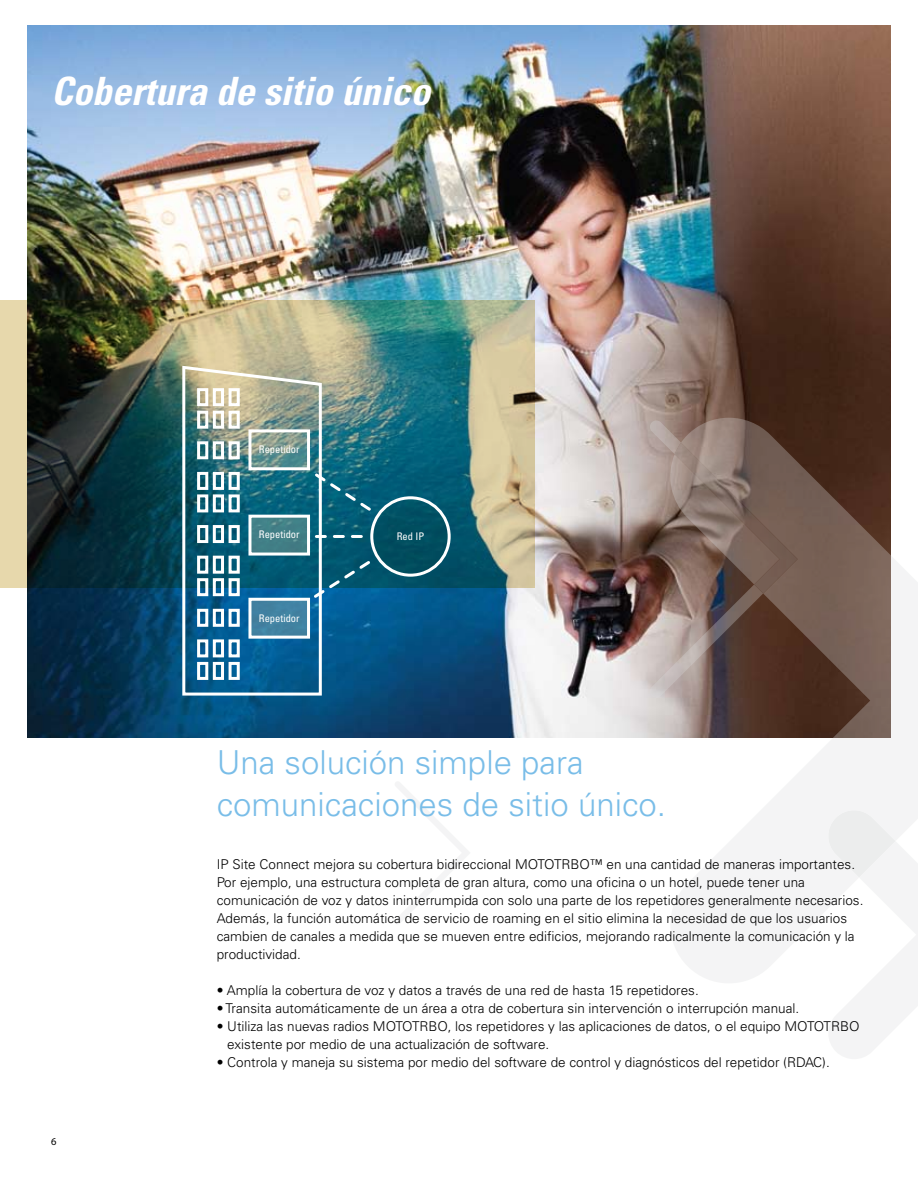
<style>
.page{position:relative;width:918px;height:1188px;background:#fff}
.page>*{position:absolute;margin:0;border:0;box-sizing:border-box;transform-origin:0 0}
.t1{font:italic 700 condensed 39px "Univers LT Std";color:#fff}
.t2{font:300 33px/42px "Univers LT Std";color:#79bde8}
.t3{font:300 13.5px/18px "Univers LT Std";color:#000}
.t4{font:condensed 10.5px "Univers LT Std";color:#fff}
.t5{font:10.5px "Myriad Pro";color:#000}
</style>
<div class="page">
<img style="left:27px;top:26px;width:864px;height:712px">
<img style="left:0;top:300px;width:535px;height:288px">
<svg style="left:372px;top:498px;width:77px;height:77px;background:#0d5667"></svg>
<div style="left:370px;top:496px;width:81px;height:81px;border:3px solid #fff;border-radius:50%"></div>
<svg style="left:323px;top:535px;width:40px;height:3px"></svg>
<svg style="left:323px;top:471px;width:54px;height:44px;background:#126881"></svg>
<svg style="left:323px;top:556px;width:53px;height:44px;background:#0c6082"></svg>
<img style="left:181px;top:364px;width:142px;height:333px">
<div style="left:197px;top:388px;width:11px;height:18px;border:3px solid #fff"></div>
<div style="left:197px;top:411px;width:11px;height:18px;border:3px solid #fff"></div>
<div style="left:213px;top:388px;width:11px;height:18px;border:3px solid #fff"></div>
<div style="left:213px;top:411px;width:11px;height:18px;border:3px solid #fff"></div>
<div style="left:229px;top:388px;width:11px;height:18px;border:3px solid #fff"></div>
<div style="left:229px;top:411px;width:11px;height:18px;border:3px solid #fff"></div>
<div style="left:197px;top:639px;width:11px;height:18px;border:3px solid #fff"></div>
<div style="left:197px;top:662px;width:11px;height:18px;border:3px solid #fff"></div>
<div style="left:213px;top:639px;width:11px;height:18px;border:3px solid #fff"></div>
<div style="left:213px;top:662px;width:11px;height:18px;border:3px solid #fff"></div>
<div style="left:229px;top:639px;width:11px;height:18px;border:3px solid #fff"></div>
<div style="left:229px;top:662px;width:11px;height:18px;border:3px solid #fff"></div>
<div style="left:197px;top:556px;width:11px;height:18px;border:3px solid #fff"></div>
<div style="left:197px;top:578px;width:11px;height:18px;border:3px solid #fff"></div>
<div style="left:213px;top:556px;width:11px;height:18px;border:3px solid #fff"></div>
<div style="left:213px;top:578px;width:11px;height:18px;border:3px solid #fff"></div>
<div style="left:229px;top:556px;width:11px;height:18px;border:3px solid #fff"></div>
<div style="left:229px;top:578px;width:11px;height:18px;border:3px solid #fff"></div>
<div style="left:197px;top:472px;width:11px;height:18px;border:3px solid #fff"></div>
<div style="left:197px;top:494px;width:11px;height:18px;border:3px solid #fff"></div>
<div style="left:213px;top:472px;width:11px;height:18px;border:3px solid #fff"></div>
<div style="left:213px;top:494px;width:11px;height:18px;border:3px solid #fff"></div>
<div style="left:229px;top:472px;width:11px;height:18px;border:3px solid #fff"></div>
<div style="left:229px;top:494px;width:11px;height:18px;border:3px solid #fff"></div>
<div style="left:197px;top:441px;width:11px;height:18px;border:3px solid #fff"></div>
<div style="left:213px;top:441px;width:11px;height:18px;border:3px solid #fff"></div>
<div style="left:229px;top:441px;width:11px;height:18px;border:3px solid #fff"></div>
<div style="left:197px;top:525px;width:11px;height:18px;border:3px solid #fff"></div>
<div style="left:213px;top:525px;width:11px;height:18px;border:3px solid #fff"></div>
<div style="left:229px;top:525px;width:11px;height:18px;border:3px solid #fff"></div>
<div style="left:197px;top:609px;width:11px;height:18px;border:3px solid #fff"></div>
<div style="left:213px;top:609px;width:11px;height:18px;border:3px solid #fff"></div>
<div style="left:229px;top:609px;width:11px;height:18px;border:3px solid #fff"></div>
<svg style="left:395px;top:782px;width:75px;height:142px"></svg>
<svg style="left:665px;top:418px;width:253px;height:565px"></svg>
<svg style="left:826px;top:810px;width:92px;height:249px"></svg>
<svg style="left:649px;top:420px;width:149px;height:278px;background:#7c675e"></svg>
<h1 class="t1" style="left:51px;top:67px;width:381px">Cobertura de sitio único</h1>
<p class="t4" style="left:259px;top:443px;width:42px">Repetidor</p>
<p class="t4" style="left:259px;top:528px;width:42px">Repetidor</p>
<p class="t4" style="left:259px;top:611px;width:42px">Repetidor</p>
<p class="t4" style="left:397px;top:529px;width:29px">Red IP</p>
<h2 class="t2" style="left:217px;top:742px;width:451px">Una solución simple para comunicaciones de sitio único.</h2>
<p class="t5" style="left:51px;top:1135px;width:7px">6</p>
<p class="t3" style="left:217px;top:856px;width:648px">IP Site Connect mejora su cobertura bidireccional MOTOTRBO™ en una cantidad de maneras importantes.<br>Por ejemplo, una estructura completa de gran altura, como una oficina o un hotel, puede tener una comunicación de voz y datos ininterrumpida con solo una parte de los repetidores generalmente necesarios.<br>Además, la función automática de servicio de roaming en el sitio elimina la necesidad de que los usuarios cambien de canales a medida que se mueven entre edificios, mejorando radicalmente la comunicación y la productividad.</p>
<p class="t3" style="left:217px;top:982px;width:484px">• Amplía la cobertura de voz y datos a través de una red de hasta 15 repetidores.</p>
<p class="t3" style="left:217px;top:1000px;width:584px">• Transita automáticamente de un área a otra de cobertura sin intervención o interrupción manual.</p>
<p class="t3" style="left:227px;top:1018px;width:634px;text-indent:-11px">• Utiliza las nuevas radios MOTOTRBO, los repetidores y las aplicaciones de datos, o el equipo MOTOTRBO existente por medio de una actualización de software.</p>
<p class="t3" style="left:217px;top:1054px;width:615px">• Controla y maneja su sistema por medio del software de control y diagnósticos del repetidor (RDAC).</p>
</div>
